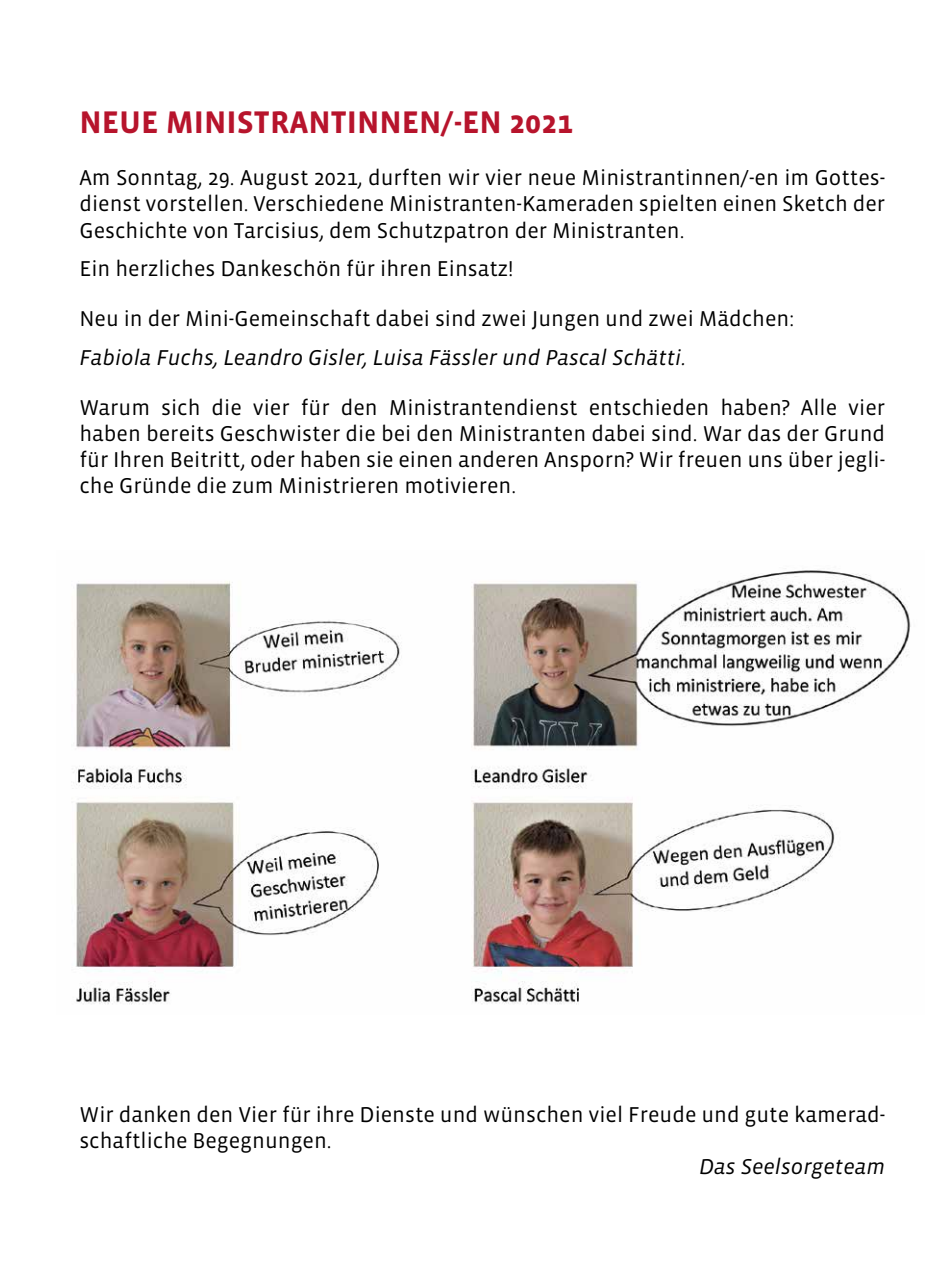
<style>
.page{position:relative;width:942px;height:1276px;background:#fff}
.page>*{position:absolute;margin:0;border:0;box-sizing:border-box;transform-origin:0 0}
.t1{font:700 32px "Vista Sans";color:#b7142c}
.t2{font:22px/26.2px "Vista Sans";color:#000;text-align:justify}
.t3{font:italic 22px "Vista Sans";color:#000}
</style>
<div class="page">
<img style="left:72px;top:570px;width:839px;height:435px">
<h1 class="t1" style="left:79px;top:106px;width:495px">NEUE MINISTRANTINNEN/-EN 2021</h1>
<p class="t2" style="left:79px;top:165px;width:807px">Am Sonntag, 29. August 2021, durften wir vier neue Ministrantinnen/-en im Gottes&shy;dienst vorstellen. Verschiedene Ministranten-Kameraden spielten einen Sketch der Geschichte von Tarcisius, dem Schutzpatron der Ministranten.</p>
<p class="t2" style="left:79px;top:256px;width:435px">Ein herzliches Dankeschön für ihren Einsatz!</p>
<p class="t2" style="left:79px;top:306px;width:716px">Neu in der Mini-Gemeinschaft dabei sind zwei Jungen und zwei Mädchen:</p>
<p class="t3" style="left:79px;top:346px;width:608px">Fabiola Fuchs, Leandro Gisler, Luisa Fässler und Pascal Schätti.</p>
<p class="t2" style="left:79px;top:395px;width:807px">Warum sich die vier für den Ministrantendienst entschieden haben? Alle vier haben bereits Geschwister die bei den Ministranten dabei sind. War das der Grund für Ihren Beitritt, oder haben sie einen anderen Ansporn? Wir freuen uns über jegli&shy;che Gründe die zum Ministrieren motivieren.</p>
<p class="t2" style="left:79px;top:1101px;width:807px">Wir danken den Vier für ihre Dienste und wünschen viel Freude und gute kamerad&shy;schaftliche Begegnungen.</p>
<p class="t3" style="left:699px;top:1155px;width:187px">Das Seelsorgeteam</p>
</div>
